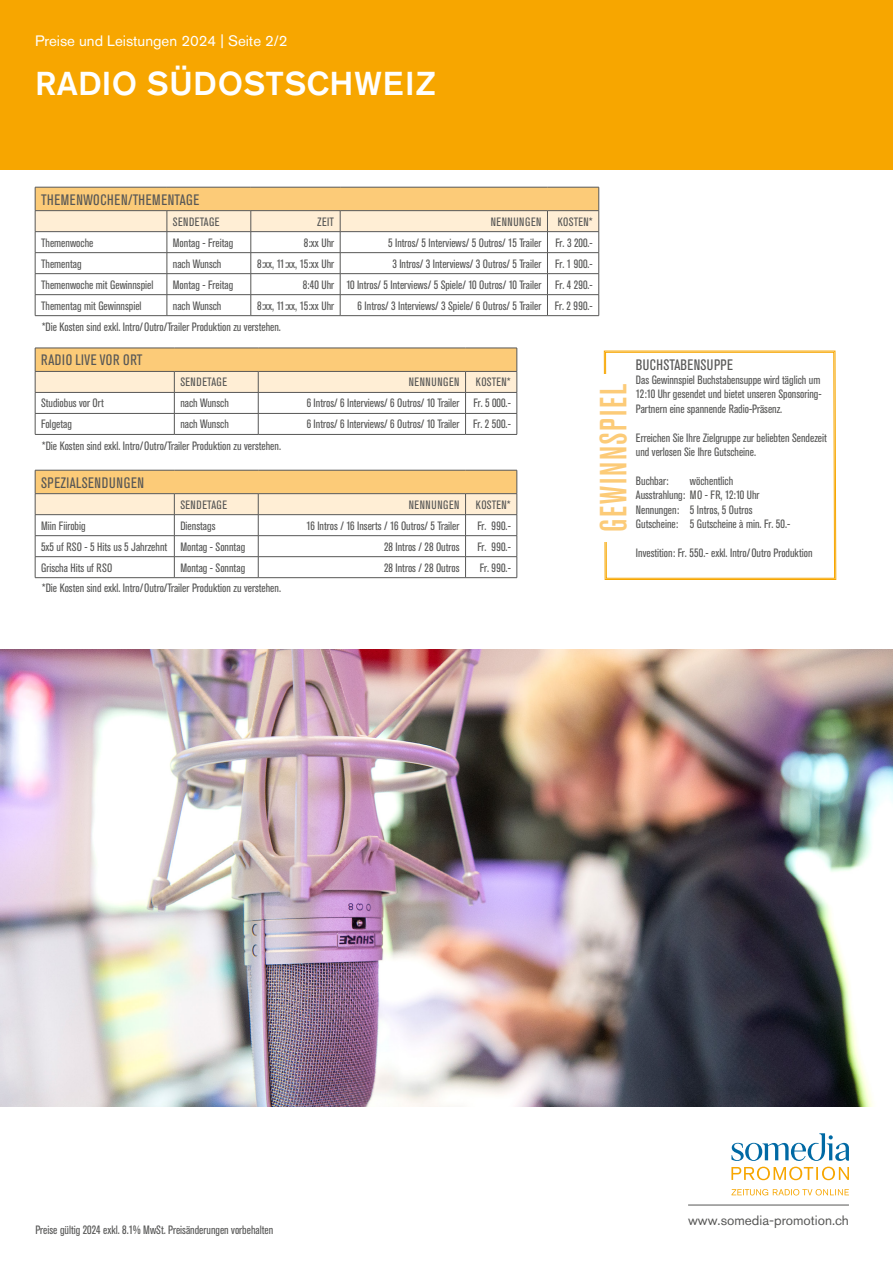
<style>
.page{position:relative;width:893px;height:1263px;background:#fff}
.page>*{position:absolute;margin:0;border:0;box-sizing:border-box;transform-origin:0 0}
.t1{font:500 condensed 37.5px "Akzidenz Grotesk Pro";letter-spacing:.05em;color:#fccb78}
._01_i_Headline{font:500 32.85px "Akzidenz Grotesk Pro";letter-spacing:.01em;color:#fff}
.t2{font:condensed 15px "Akzidenz Grotesk Pro";letter-spacing:.03em;color:#575756}
.t3{font:15px "Akzidenz Grotesk Pro";color:#fff}
.t4{font:13.5px "Akzidenz Grotesk Pro";color:#575756}
.t5{font:condensed 12px/14.4px "Akzidenz Grotesk Pro";color:#575756;text-align:justify}
.t6{font:condensed 12px "Akzidenz Grotesk Pro";letter-spacing:.03em;color:#575756}
.t7{font:condensed 12px "Akzidenz Grotesk Pro";letter-spacing:.05em;color:#575756}
</style>
<div class="page">
<div style="left:0;top:0;width:893px;height:170px;background:#f7a600"></div>
<svg style="left:731px;top:1133px;width:118px;height:28px"></svg>
<svg style="left:731px;top:1167px;width:118px;height:13px"></svg>
<svg style="left:731px;top:1189px;width:118px;height:6px"></svg>
<hr style="left:688px;top:1205px;width:161px;height:1px;background:#575756">
<svg style="left:35px;top:187px;width:564px;height:129px"></svg>
<hr style="left:35px;top:210px;width:132px;height:1px;background:#575756">
<hr style="left:167px;top:210px;width:84px;height:1px;background:#575756">
<hr style="left:251px;top:210px;width:89px;height:1px;background:#575756">
<hr style="left:340px;top:210px;width:207px;height:1px;background:#575756">
<hr style="left:547px;top:210px;width:52px;height:1px;background:#575756">
<hr style="left:35px;top:434px;width:139px;height:1px;background:#575756">
<hr style="left:174px;top:434px;width:84px;height:1px;background:#575756">
<hr style="left:258px;top:434px;width:208px;height:1px;background:#575756">
<hr style="left:466px;top:434px;width:51px;height:1px;background:#575756">
<svg style="left:35px;top:348px;width:483px;height:86px"></svg>
<hr style="left:35px;top:371px;width:139px;height:1px;background:#575756">
<hr style="left:174px;top:371px;width:84px;height:1px;background:#575756">
<hr style="left:258px;top:371px;width:208px;height:1px;background:#575756">
<hr style="left:466px;top:371px;width:51px;height:1px;background:#575756">
<svg style="left:604px;top:351px;width:232px;height:299px"></svg>
<svg style="left:605px;top:352px;width:230px;height:226px"></svg>
<div style="left:598px;top:374px;width:29px;height:168px;background:#fff"></div>
<img style="left:0;top:650px;width:893px;height:456px">
<svg style="left:35px;top:470px;width:483px;height:108px"></svg>
<hr style="left:35px;top:493px;width:139px;height:1px;background:#575756">
<hr style="left:174px;top:493px;width:84px;height:1px;background:#575756">
<hr style="left:258px;top:493px;width:208px;height:1px;background:#575756">
<hr style="left:466px;top:493px;width:51px;height:1px;background:#575756">
<p class="t3" style="left:35px;top:31px;width:254px">Preise und Leistungen 2024 | Seite 2/2</p>
<p class="_01_i_Headline" style="left:35px;top:62px;width:402px">RADIO SÜDOSTSCHWEIZ</p>
<p class="t2" style="left:41px;top:190px;width:160px">THEMENWOCHEN/THEMENTAGE</p>
<p class="t6" style="left:173px;top:214px;width:48px">SENDETAGE</p>
<p class="t5" style="left:317px;top:214px;width:18px">ZEIT</p>
<p class="t7" style="left:491px;top:214px;width:52px">NENNUNGEN</p>
<p class="t5" style="left:558px;top:214px;width:37px">KOSTEN*</p>
<p class="t5" style="left:41px;top:235px;width:54px">Themenwoche</p>
<p class="t5" style="left:173px;top:235px;width:62px">Montag - Freitag</p>
<p class="t5" style="left:304px;top:235px;width:32px">8:xx Uhr</p>
<p class="t5" style="left:388px;top:235px;width:155px">5 Intros/ 5 Interviews/ 5 Outros/ 15 Trailer</p>
<p class="t5" style="left:555px;top:235px;width:39px">Fr. 3 200.-</p>
<p class="t5" style="left:41px;top:256px;width:42px">Thementag</p>
<p class="t5" style="left:173px;top:256px;width:50px">nach Wunsch</p>
<p class="t5" style="left:257px;top:256px;width:78px">8:xx, 11:xx, 15:xx Uhr</p>
<p class="t5" style="left:392px;top:256px;width:151px">3 Intros/ 3 Interviews/ 3 Outros/ 5 Trailer</p>
<p class="t5" style="left:555px;top:256px;width:39px">Fr. 1 900.-</p>
<p class="t5" style="left:41px;top:277px;width:114px">Themenwoche mit Gewinnspiel</p>
<p class="t5" style="left:173px;top:277px;width:62px">Montag - Freitag</p>
<p class="t5" style="left:303px;top:277px;width:33px">8:40 Uhr</p>
<p class="t5" style="left:346px;top:277px;width:197px">10 Intros/ 5 Interviews/ 5 Spiele/ 10 Outros/ 10 Trailer</p>
<p class="t5" style="left:555px;top:277px;width:39px">Fr. 4 290.-</p>
<p class="t5" style="left:41px;top:298px;width:102px">Thementag mit Gewinnspiel</p>
<p class="t5" style="left:173px;top:298px;width:50px">nach Wunsch</p>
<p class="t5" style="left:257px;top:298px;width:78px">8:xx, 11:xx, 15:xx Uhr</p>
<p class="t5" style="left:358px;top:298px;width:185px">6 Intros/ 3 Interviews/ 3 Spiele/ 6 Outros/ 5 Trailer</p>
<p class="t5" style="left:555px;top:298px;width:39px">Fr. 2 990.-</p>
<p class="t5" style="left:42px;top:319px;width:241px">*Die Kosten sind exkl. Intro/Outro/Trailer Produktion zu verstehen.</p>
<p class="t2" style="left:41px;top:350px;width:103px">RADIO LIVE VOR ORT</p>
<p class="t6" style="left:180px;top:374px;width:48px">SENDETAGE</p>
<p class="t7" style="left:409px;top:374px;width:52px">NENNUNGEN</p>
<p class="t5" style="left:476px;top:375px;width:37px">KOSTEN*</p>
<p class="t5" style="left:41px;top:396px;width:64px">Studiobus vor Ort</p>
<p class="t5" style="left:180px;top:396px;width:50px">nach Wunsch</p>
<p class="t5" style="left:307px;top:396px;width:154px">6 Intros/ 6 Interviews/ 6 Outros/ 10 Trailer</p>
<p class="t5" style="left:473px;top:396px;width:39px">Fr. 5 000.-</p>
<p class="t5" style="left:41px;top:417px;width:32px">Folgetag</p>
<p class="t5" style="left:180px;top:417px;width:50px">nach Wunsch</p>
<p class="t5" style="left:307px;top:417px;width:154px">6 Intros/ 6 Interviews/ 6 Outros/ 10 Trailer</p>
<p class="t5" style="left:473px;top:417px;width:39px">Fr. 2 500.-</p>
<p class="t5" style="left:42px;top:438px;width:241px">*Die Kosten sind exkl. Intro/Outro/Trailer Produktion zu verstehen.</p>
<p class="t1" style="left:589px;top:532px;width:150px;rotate:-90deg">GEWINNSPIEL</p>
<p class="t2" style="left:41px;top:473px;width:104px">SPEZIALSENDUNGEN</p>
<p class="t6" style="left:180px;top:497px;width:48px">SENDETAGE</p>
<p class="t7" style="left:409px;top:497px;width:52px">NENNUNGEN</p>
<p class="t5" style="left:476px;top:497px;width:37px">KOSTEN*</p>
<p class="t5" style="left:41px;top:518px;width:46px">Miin Fiirobig</p>
<p class="t5" style="left:180px;top:518px;width:37px">Dienstags</p>
<p class="t5" style="left:306px;top:518px;width:155px">16 Intros / 16 Inserts / 16 Outros/ 5 Trailer</p>
<p class="t5" style="left:477px;top:518px;width:35px">Fr. 990.-</p>
<p class="t5" style="left:41px;top:539px;width:128px">5x5 uf RSO - 5 Hits us 5 Jahrzehnt</p>
<p class="t5" style="left:180px;top:539px;width:66px">Montag - Sonntag</p>
<p class="t5" style="left:384px;top:539px;width:77px">28 Intros / 28 Outros</p>
<p class="t5" style="left:477px;top:539px;width:35px">Fr. 990.-</p>
<p class="t5" style="left:41px;top:560px;width:73px">Grischa Hits uf RSO</p>
<p class="t5" style="left:180px;top:560px;width:66px">Montag - Sonntag</p>
<p class="t5" style="left:384px;top:560px;width:77px">28 Intros / 28 Outros</p>
<p class="t5" style="left:480px;top:560px;width:32px">Fr. 990.-</p>
<p class="t5" style="left:42px;top:580px;width:241px">*Die Kosten sind exkl. Intro/Outro/Trailer Produktion zu verstehen.</p>
<p class="t2" style="left:636px;top:355px;width:99px">BUCHSTABENSUPPE</p>
<p class="t5" style="left:636px;top:372px;width:187px">Das Gewinnspiel Buchstabensuppe wird täglich um 12:10 Uhr gesendet und bietet unseren Sponsoring-Partnern eine spannende Radio-Präsenz.</p>
<p class="t5" style="left:636px;top:430px;width:192px">Erreichen Sie Ihre Zielgruppe zur beliebten Sendezeit und verlosen Sie Ihre Gutscheine.</p>
<p class="t5" style="left:636px;top:473px;width:34px">Buchbar:</p>
<p class="t5" style="left:690px;top:473px;width:45px">wöchentlich</p>
<p class="t5" style="left:636px;top:488px;width:125px">Ausstrahlung: MO - FR, 12:10 Uhr</p>
<p class="t5" style="left:636px;top:502px;width:118px">Nennungen: 5 Intros, 5 Outros</p>
<p class="t5" style="left:636px;top:516px;width:156px">Gutscheine: 5 Gutscheine à min. Fr. 50.-</p>
<p class="t5" style="left:636px;top:545px;width:178px">Investition: Fr. 550.- exkl. Intro/Outro Produktion</p>
<p class="t5" style="left:36px;top:1222px;width:239px">Preise gültig 2024 exkl. 8.1% MwSt. Preisänderungen vorbehalten</p>
<p class="t4" style="left:688px;top:1211px;width:162px">www.somedia-promotion.ch</p>
</div>
